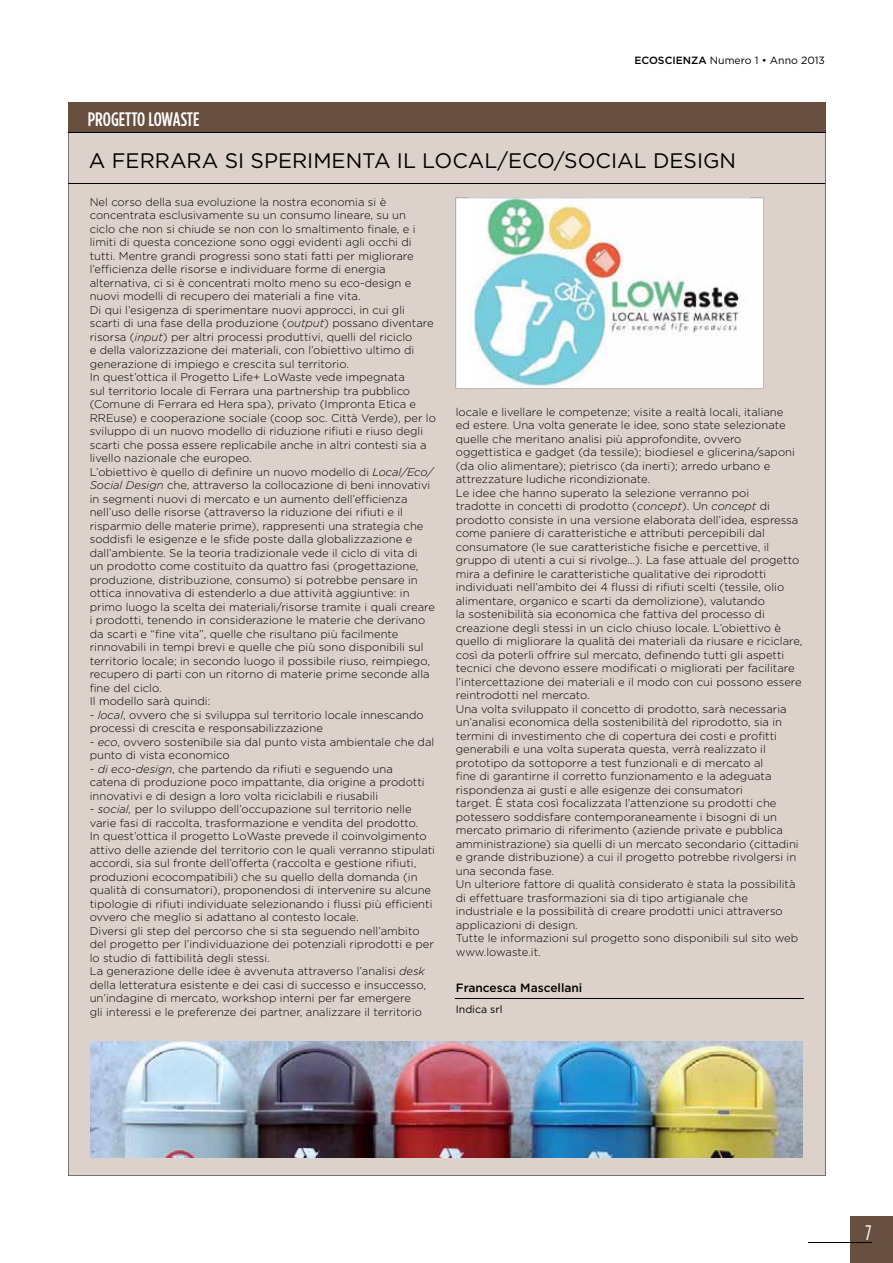
<style>
.page{position:relative;width:893px;height:1263px;background:#fff}
.page>*{position:absolute;margin:0;border:0;box-sizing:border-box;transform-origin:0 0}
.t1{font:21px "Gotham HTF";color:#000}
.t2{font:21px "Gotham Condensed";color:#fff}
.t3{font:500 condensed 19.5px "Gotham HTF";color:#fff}
.t4{font:500 12px "Gotham HTF";color:#000}
.t5{font:300 11.25px/13.5px "Gotham";color:#000}
.t6{font:10.5px "Gotham";color:#000}
.s1{font-weight:500}
.s2{font-family:"Gotham HTF";font-style:italic}
</style>
<div class="page">
<div style="left:850px;top:1216px;width:43px;height:47px;background:#685041"></div>
<hr style="left:808px;top:1242px;width:42px;height:1px;background:#000">
<svg style="left:850px;top:1242px;width:22px;height:1px"></svg>
<div style="left:68px;top:102px;width:758px;height:1074px;background:#ddd2cb"></div>
<hr style="left:69px;top:183px;width:756px;height:1px;background:#000">
<div style="left:68px;top:102px;width:757px;height:30px;background:#685041"></div>
<hr style="left:68px;top:132px;width:757px;height:1px;background:#000">
<svg style="left:456px;top:198px;width:307px;height:191px"></svg>
<img style="left:90px;top:1042px;width:713px;height:116px">
<h2 class="t3" style="left:88px;top:108px;width:113px">PROGETTO LOWASTE</h2>
<p class="t6" style="left:634px;top:55px;width:192px"><span class="s1">ECOSCIENZA</span> Numero 1 • Anno 2013</p>
<h1 class="t1" style="left:89px;top:149px;width:649px">A FERRARA SI SPERIMENTA IL LOCAL/ECO/SOCIAL DESIGN</h1>
<p class="t5" style="left:90px;top:195px;width:348px">Nel corso della sua evoluzione la nostra economia si è concentrata esclusivamente su un consumo lineare, su un<br>ciclo che non si chiude se non con lo smaltimento finale, e i limiti di questa concezione sono oggi evidenti agli occhi di tutti. Mentre grandi progressi sono stati fatti per migliorare l’efficienza delle risorse e individuare forme di energia alternativa, ci si è concentrati molto meno su eco-design e nuovi modelli di recupero dei materiali a fine vita.<br>Di qui l’esigenza di sperimentare nuovi approcci, in cui gli scarti di una fase della produzione (<span class="s2">output</span>) possano diventare risorsa (<span class="s2">input</span>) per altri processi produttivi, quelli del riciclo<br>e della valorizzazione dei materiali, con l’obiettivo ultimo di generazione di impiego e crescita sul territorio.<br>In quest’ottica il Progetto Life+ LoWaste vede impegnata<br>sul territorio locale di Ferrara una partnership tra pubblico (Comune di Ferrara ed Hera spa), privato (Impronta Etica e RREuse) e cooperazione sociale (coop soc. Città Verde), per lo sviluppo di un nuovo modello di riduzione rifiuti e riuso degli scarti che possa essere replicabile anche in altri contesti sia a livello nazionale che europeo.<br>L’obiettivo è quello di definire un nuovo modello di <span class="s2">Local/Eco/ Social Design</span> che, attraverso la collocazione di beni innovativi in segmenti nuovi di mercato e un aumento dell’efficienza nell’uso delle risorse (attraverso la riduzione dei rifiuti e il risparmio delle materie prime), rappresenti una strategia che soddisfi le esigenze e le sfide poste dalla globalizzazione e dall’ambiente. Se la teoria tradizionale vede il ciclo di vita di<br>un prodotto come costituito da quattro fasi (progettazione, produzione, distribuzione, consumo) si potrebbe pensare in ottica innovativa di estenderlo a due attività aggiuntive: in primo luogo la scelta dei materiali/risorse tramite i quali creare i prodotti, tenendo in considerazione le materie che derivano da scarti e “fine vita”, quelle che risultano più facilmente rinnovabili in tempi brevi e quelle che più sono disponibili sul territorio locale; in secondo luogo il possibile riuso, reimpiego, recupero di parti con un ritorno di materie prime seconde alla fine del ciclo.<br>Il modello sarà quindi:</p>
<p class="t5" style="left:90px;top:708px;width:335px">- <span class="s2">local</span>, ovvero che si sviluppa sul territorio locale innescando processi di crescita e responsabilizzazione</p>
<p class="t5" style="left:90px;top:735px;width:346px">- <span class="s2">eco</span>, ovvero sostenibile sia dal punto vista ambientale che dal punto di vista economico</p>
<p class="t5" style="left:90px;top:762px;width:336px">- <span class="s2">di eco-design</span>, che partendo da rifiuti e seguendo una catena di produzione poco impattante, dia origine a prodotti innovativi e di design a loro volta riciclabili e riusabili</p>
<p class="t5" style="left:90px;top:802px;width:347px">- <span class="s2">social,</span> per lo sviluppo dell’occupazione sul territorio nelle varie fasi di raccolta, trasformazione e vendita del prodotto.<br>In quest’ottica il progetto LoWaste prevede il coinvolgimento attivo delle aziende del territorio con le quali verranno stipulati accordi, sia sul fronte dell’offerta (raccolta e gestione rifiuti, produzioni ecocompatibili) che su quello della domanda (in qualità di consumatori), proponendosi di intervenire su alcune tipologie di rifiuti individuate selezionando i flussi più efficienti ovvero che meglio si adattano al contesto locale.<br>Diversi gli step del percorso che si sta seguendo nell’ambito del progetto per l’individuazione dei potenziali riprodotti e per lo studio di fattibilità degli stessi.<br>La generazione delle idee è avvenuta attraverso l’analisi <span class="s2">desk </span>della letteratura esistente e dei casi di successo e insuccesso, un’indagine di mercato, workshop interni per far emergere<br>gli interessi e le preferenze dei partner, analizzare il territorio</p>
<p class="t5" style="left:456px;top:405px;width:348px">locale e livellare le competenze; visite a realtà locali, italiane<br>ed estere. Una volta generate le idee, sono state selezionate quelle che meritano analisi più approfondite, ovvero oggettistica e gadget (da tessile); biodiesel e glicerina/saponi (da olio alimentare); pietrisco (da inerti); arredo urbano e attrezzature ludiche ricondizionate.<br>Le idee che hanno superato la selezione verranno poi<br>tradotte in concetti di prodotto (<span class="s2">concept</span>). Un <span class="s2">concept</span> di prodotto consiste in una versione elaborata dell’idea, espressa come paniere di caratteristiche e attributi percepibili dal consumatore (le sue caratteristiche fisiche e percettive, il gruppo di utenti a cui si rivolge…). La fase attuale del progetto mira a definire le caratteristiche qualitative dei riprodotti individuati nell’ambito dei 4 flussi di rifiuti scelti (tessile, olio alimentare, organico e scarti da demolizione), valutando<br>la sostenibilità sia economica che fattiva del processo di creazione degli stessi in un ciclo chiuso locale. L’obiettivo è quello di migliorare la qualità dei materiali da riusare e riciclare, così da poterli offrire sul mercato, definendo tutti gli aspetti tecnici che devono essere modificati o migliorati per facilitare l’intercettazione dei materiali e il modo con cui possono essere reintrodotti nel mercato.<br>Una volta sviluppato il concetto di prodotto, sarà necessaria un’analisi economica della sostenibilità del riprodotto, sia in termini di investimento che di copertura dei costi e profitti generabili e una volta superata questa, verrà realizzato il prototipo da sottoporre a test funzionali e di mercato al<br>fine di garantirne il corretto funzionamento e la adeguata rispondenza ai gusti e alle esigenze dei consumatori<br>target. È stata così focalizzata l’attenzione su prodotti che potessero soddisfare contemporaneamente i bisogni di un mercato primario di riferimento (aziende private e pubblica amministrazione) sia quelli di un mercato secondario (cittadini e grande distribuzione) a cui il progetto potrebbe rivolgersi in una seconda fase.<br>Un ulteriore fattore di qualità considerato è stata la possibilità di effettuare trasformazioni sia di tipo artigianale che industriale e la possibilità di creare prodotti unici attraverso applicazioni di design.<br>Tutte le informazioni sul progetto sono disponibili sul sito web www.lowaste.it.</p>
<p class="t4" style="left:456px;top:981px;width:128px">Francesca Mascellani</p>
<p class="t6" style="left:456px;top:1004px;width:48px">Indica srl</p>
<h1 class="t2" style="left:865px;top:1221px;width:8px">7</h1>
</div>
